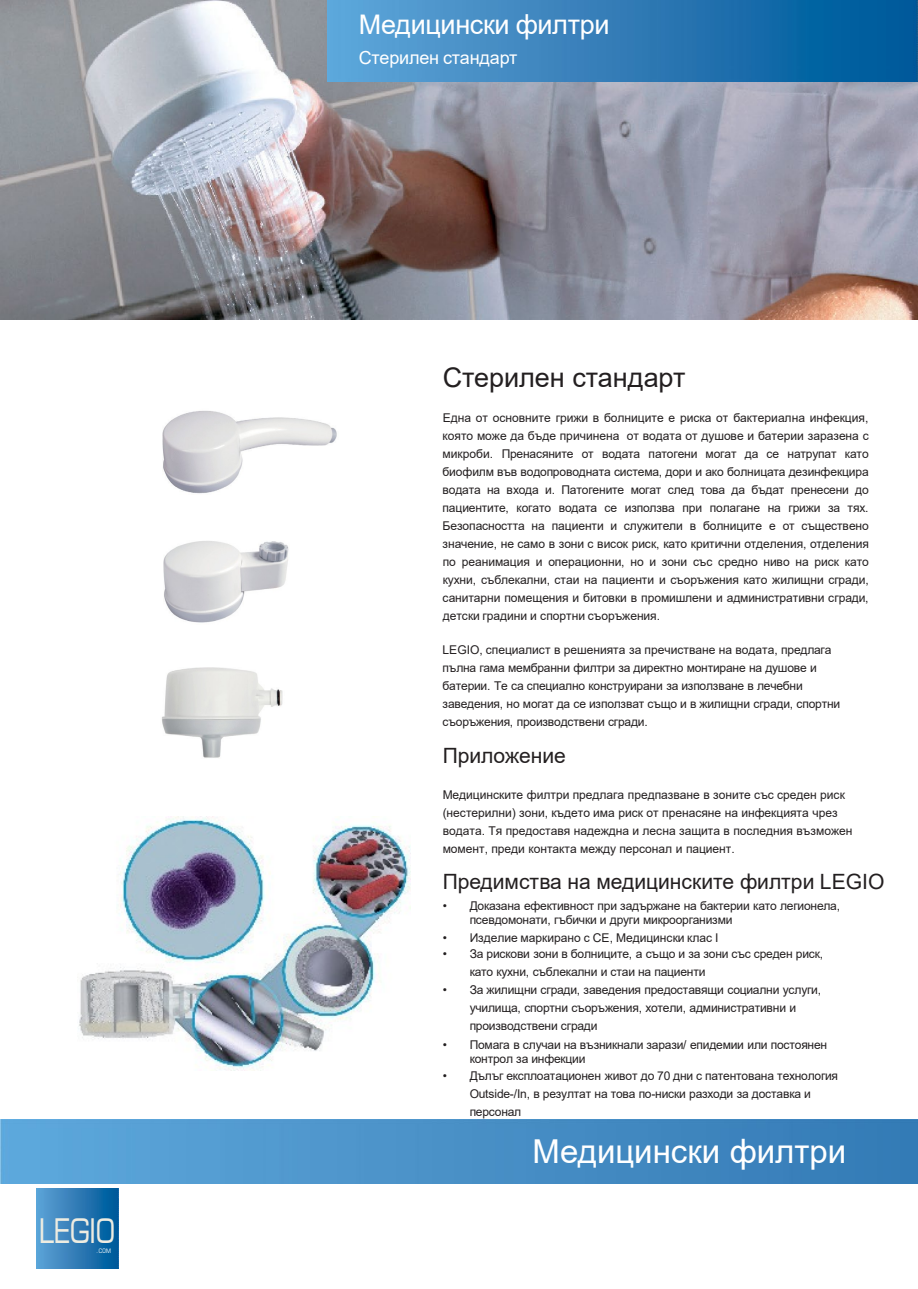
<style>
.page{position:relative;width:918px;height:1289px;background:#fff}
.page>*{position:absolute;margin:0;border:0;box-sizing:border-box;transform-origin:0 0}
.t1{font:33px "Arial";color:#fff}
.t2{font:33px "Eurasia Normal";color:#eeece1}
.t3{font:27px "Arial";letter-spacing:-.01em;color:#fff}
.t4{font:27px "Arial";letter-spacing:-.005em;color:#231f20}
.t5{font:21px "Arial";color:#231f20}
.t6{font:18px "Arial";letter-spacing:-.01em;color:#fff}
.t7{font:12px/18px "Arial";letter-spacing:-.015em;color:#231f20}
.t8{font:6px "Eurasia Normal";color:#fff}
</style>
<div class="page">
<img style="left:0;top:0;width:918px;height:319px">
<img style="left:328px;top:0;width:590px;height:82px">
<img style="left:0;top:1119px;width:918px;height:64px">
<img style="left:163px;top:411px;width:174px;height:83px">
<img style="left:163px;top:541px;width:126px;height:82px">
<img style="left:162px;top:667px;width:121px;height:91px">
<img style="left:79px;top:816px;width:332px;height:254px">
<img style="left:37px;top:1188px;width:82px;height:80px">
<p class="t2" style="left:39px;top:1209px;width:78px">LEGIO</p>
<p class="t8" style="left:97px;top:1246px;width:16px">.COM</p>
<p class="t3" style="left:359px;top:6px;width:252px">Медицински филтри</p>
<p class="t6" style="left:359px;top:45px;width:160px">Стерилен стандарт</p>
<p class="t4" style="left:443px;top:359px;width:244px">Стерилен стандарт</p>
<p class="t7" style="left:443px;top:409px;width:428px;text-align:justify">Една от основните грижи в болниците е риска от бактериална инфекция, която може да бъде причинена от водата от душове и батерии заразена с микроби. Пренасяните от водата патогени могат да се натрупат като биофилм във водопроводната система, дори и ако болницата дезинфекцира водата на входа и. Патогените могат след това да бъдат пренесени до пациентите, когато водата се използва при полагане на грижи за тях.<br>Безопасността на пациенти и служители в болниците е от съществено значение, не само в зони с висок риск, като критични отделения, отделения по реанимация и операционни, но и зони със средно ниво на риск като кухни, съблекални, стаи на пациенти и съоръжения като жилищни сгради, санитарни помещения и битовки в промишлени и административни сгради, детски градини и спортни съоръжения.</p>
<p class="t7" style="left:443px;top:641px;width:399px">LEGIO, специалист в решенията за пречистване на водата, предлага пълна гама мембранни филтри за директно монтиране на душове и батерии. Те са специално конструирани за използване в лечебни заведения, но могат да се използват също и в жилищни сгради, спортни съоръжения, производствени сгради.</p>
<p class="t5" style="left:443px;top:741px;width:125px">Приложение</p>
<p class="t7" style="left:443px;top:786px;width:411px">Медицинските филтри предлага предпазване в зоните със среден риск (нестерилни) зони, където има риск от пренасяне на инфекцията чрез водата. Тя предоставя надеждна и лесна защита в последния възможен момент, преди контакта между персонал и пациент.</p>
<p class="t5" style="left:443px;top:866px;width:443px">Предимства на медицинските филтри LEGIO</p>
<p class="t7" style="left:470px;top:898px;width:372px;line-height:14.4px;text-indent:-27px">• Доказана ефективност при задържане на бактерии като легионела, псевдомонати, гъбички и други микроорганизми</p>
<p class="t7" style="left:443px;top:928px;width:277px">• Изделие маркирано с CE, Медицински клас I</p>
<p class="t7" style="left:470px;top:944px;width:355px;text-indent:-27px">• За рискови зони в болниците, а също и за зони със среден риск, като кухни, съблекални и стаи на пациенти</p>
<p class="t7" style="left:470px;top:980px;width:353px;text-indent:-27px">• За жилищни сгради, заведения предоставящи социални услуги, училища, спортни съоръжения, хотели, административни и производствени сгради</p>
<p class="t7" style="left:470px;top:1037px;width:359px;line-height:14.4px;text-indent:-27px">• Помага в случаи на възникнали зарази/ епидемии или постоянен контрол за инфекции</p>
<p class="t7" style="left:470px;top:1066px;width:370px;text-indent:-27px">• Дълъг експлоатационен живот до 70 дни с патентована технология<br>Outside-/In, в резултат на това по-ниски разходи за доставка и персонал</p>
<p class="t1" style="left:532px;top:1128px;width:315px">Медицински филтри</p>
</div>
